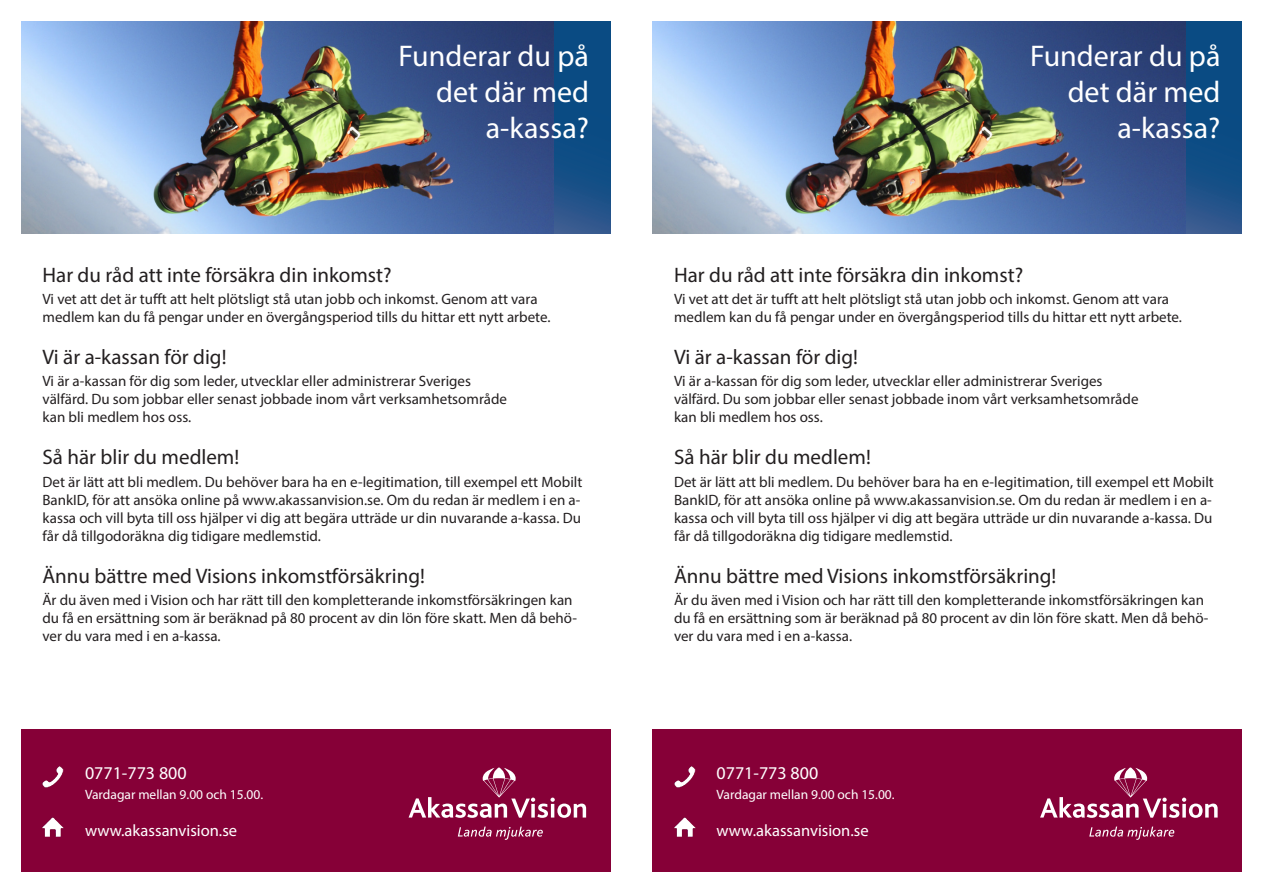
<style>
.page{position:relative;width:1263px;height:893px;background:#fff}
.page>*{position:absolute;margin:0;border:0;box-sizing:border-box;transform-origin:0 0}
.t1{font:30px "Myriad Pro";color:#fff}
.t2{font:21px "Myriad Pro";color:#231f20}
.t3{font:18px "Myriad Pro";color:#fff}
.t4{font:16.5px "Myriad Pro";color:#fff}
.t5{font:15px/18px "Myriad Pro";color:#231f20}
.t6{font:13.5px "Myriad Pro";color:#fff}
</style>
<div class="page">
<svg style="left:553px;top:21px;width:57px;height:213px;background:#134d85"></svg>
<div style="left:21px;top:729px;width:589px;height:143px;background:#860037"></div>
<img style="left:43px;top:767px;width:21px;height:21px">
<img style="left:43px;top:817px;width:21px;height:20px">
<svg style="left:458px;top:827px;width:85px;height:13px"></svg>
<svg style="left:409px;top:767px;width:177px;height:51px"></svg>
<img style="left:21px;top:21px;width:532px;height:213px">
<svg style="left:1185px;top:21px;width:57px;height:213px;background:#134d84"></svg>
<img style="left:653px;top:21px;width:532px;height:213px">
<div style="left:653px;top:729px;width:589px;height:143px;background:#860037"></div>
<img style="left:674px;top:767px;width:21px;height:21px">
<img style="left:674px;top:817px;width:21px;height:20px">
<svg style="left:1089px;top:827px;width:85px;height:13px"></svg>
<svg style="left:1040px;top:767px;width:177px;height:51px"></svg>
<p class="t1" style="left:399px;top:37px;width:192px">Funderar du på</p>
<p class="t1" style="left:436px;top:73px;width:154px">det där med</p>
<p class="t1" style="left:486px;top:109px;width:105px">a-kassa?</p>
<p class="t2" style="left:43px;top:262px;width:351px">Har du råd att inte försäkra din inkomst?</p>
<p class="t5" style="left:43px;top:289px;width:510px">Vi vet att det är tufft att helt plötsligt stå utan jobb och inkomst. Genom att vara medlem kan du få pengar under en övergångsperiod tills du hittar ett nytt arbete.</p>
<p class="t2" style="left:43px;top:344px;width:185px">Vi är a-kassan för dig!</p>
<p class="t5" style="left:43px;top:372px;width:430px">Vi är a-kassan för dig som leder, utvecklar eller administrerar Sveriges</p>
<p class="t5" style="left:43px;top:390px;width:466px">välfärd. Du som jobbar eller senast jobbade inom vårt verksamhetsområde</p>
<p class="t5" style="left:43px;top:408px;width:150px">kan bli medlem hos oss.</p>
<p class="t2" style="left:43px;top:444px;width:198px">Så här blir du medlem!</p>
<p class="t5" style="left:43px;top:472px;width:541px">Det är lätt att bli medlem. Du behöver bara ha en e-legitimation, till exempel ett Mobilt BankID, för att ansöka online på www.akassanvision.se. Om du redan är medlem i en a&shy;kassa och vill byta till oss hjälper vi dig att begära utträde ur din nuvarande a-kassa. Du får då tillgodoräkna dig tidigare medlemstid.</p>
<p class="t2" style="left:43px;top:563px;width:384px">Ännu bättre med Visions inkomstförsäkring!</p>
<p class="t5" style="left:43px;top:591px;width:536px">Är du även med i Vision och har rätt till den kompletterande inkomstförsäkringen kan du få en ersättning som är beräknad på 80 procent av din lön före skatt. Men då behö&shy;ver du vara med i en a-kassa.</p>
<p class="t3" style="left:85px;top:762px;width:103px">0771-773 800</p>
<p class="t6" style="left:85px;top:786px;width:180px">Vardagar mellan 9.00 och 15.00.</p>
<p class="t4" style="left:85px;top:820px;width:154px">www.akassanvision.se</p>
<p class="t1" style="left:1030px;top:37px;width:192px">Funderar du på</p>
<p class="t1" style="left:1068px;top:73px;width:154px">det där med</p>
<p class="t1" style="left:1117px;top:109px;width:105px">a-kassa?</p>
<p class="t2" style="left:674px;top:262px;width:351px">Har du råd att inte försäkra din inkomst?</p>
<p class="t5" style="left:674px;top:289px;width:510px">Vi vet att det är tufft att helt plötsligt stå utan jobb och inkomst. Genom att vara medlem kan du få pengar under en övergångsperiod tills du hittar ett nytt arbete.</p>
<p class="t2" style="left:674px;top:344px;width:185px">Vi är a-kassan för dig!</p>
<p class="t5" style="left:674px;top:372px;width:430px">Vi är a-kassan för dig som leder, utvecklar eller administrerar Sveriges</p>
<p class="t5" style="left:674px;top:390px;width:466px">välfärd. Du som jobbar eller senast jobbade inom vårt verksamhetsområde</p>
<p class="t5" style="left:674px;top:408px;width:150px">kan bli medlem hos oss.</p>
<p class="t2" style="left:674px;top:444px;width:198px">Så här blir du medlem!</p>
<p class="t5" style="left:674px;top:472px;width:541px">Det är lätt att bli medlem. Du behöver bara ha en e-legitimation, till exempel ett Mobilt BankID, för att ansöka online på www.akassanvision.se. Om du redan är medlem i en a&shy;kassa och vill byta till oss hjälper vi dig att begära utträde ur din nuvarande a-kassa. Du får då tillgodoräkna dig tidigare medlemstid.</p>
<p class="t2" style="left:674px;top:563px;width:384px">Ännu bättre med Visions inkomstförsäkring!</p>
<p class="t5" style="left:674px;top:591px;width:536px">Är du även med i Vision och har rätt till den kompletterande inkomstförsäkringen kan du få en ersättning som är beräknad på 80 procent av din lön före skatt. Men då behö&shy;ver du vara med i en a-kassa.</p>
<p class="t3" style="left:716px;top:762px;width:103px">0771-773 800</p>
<p class="t6" style="left:716px;top:786px;width:180px">Vardagar mellan 9.00 och 15.00.</p>
<p class="t4" style="left:716px;top:820px;width:154px">www.akassanvision.se</p>
</div>
